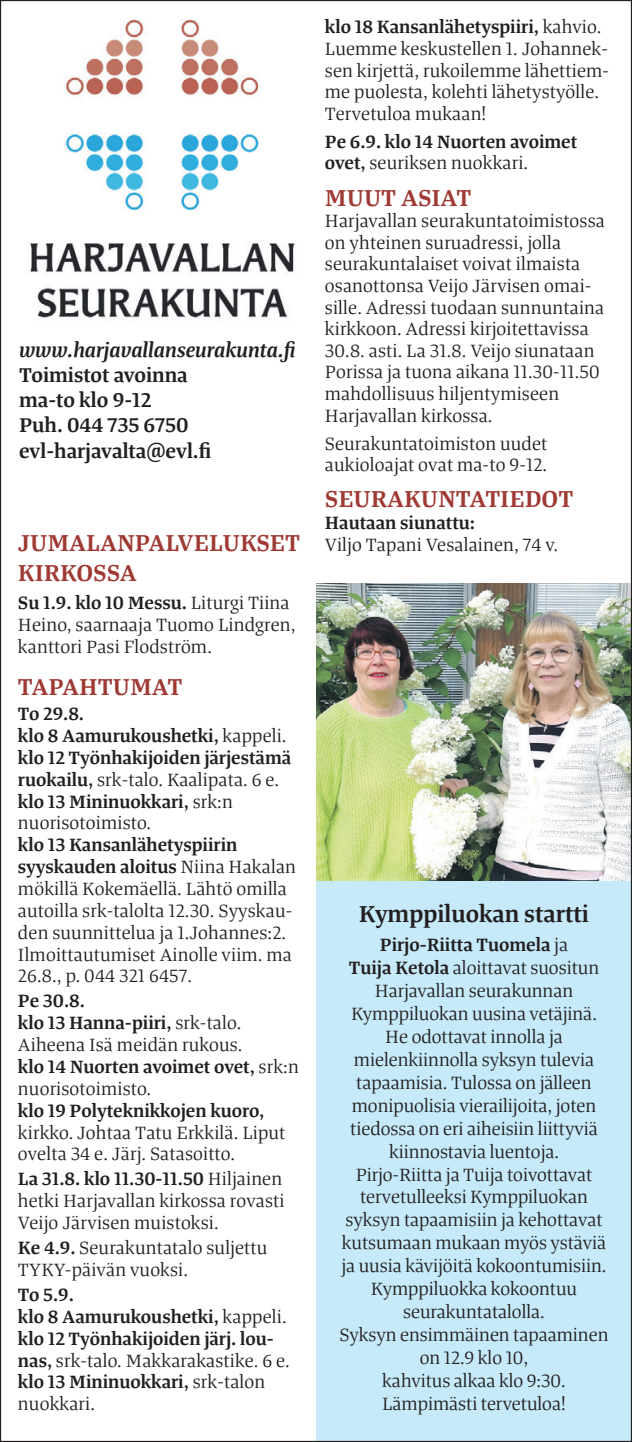
<style>
.page{position:relative;width:632px;height:1442px;background:#fff}
.page>*{position:absolute;margin:0;border:0;box-sizing:border-box;transform-origin:0 0}
.t1{font:500 24.75px/29.9px "Tanger Serif";color:#9f3933}
.t2{font:500 24.75px "Tanger Serif";color:#231f20}
.t3{font:500 21.38px/25px "Tanger Serif";color:#231f20}
.t4{font:italic 500 21.38px "Tanger Serif";color:#231f20}
.t5{font:500 19.12px/22.9px "Tanger Serif";letter-spacing:.01em;color:#231f20}
.t6{font:500 19.12px/21.8px "Tanger Serif";color:#231f20}
.s1{font-style:inherit}
</style>
<div class="page">
<div style="left:316px;top:756px;width:315px;height:685px;background:#c6eafa"></div>
<img style="left:30px;top:19px;width:265px;height:299px">
<img style="left:316px;top:583px;width:313px;height:297px">
<p class="t4" style="left:19px;top:333px;width:281px">www.harjavallanseurakunta.fi</p>
<p class="t3" style="left:19px;top:361px;width:194px">Toimistot avoinna ma-to klo 9-12<br>Puh. 044 735 6750 evl-harjavalta@evl.fi</p>
<p class="t1" style="left:18px;top:525px;width:283px">JUMALANPALVELUKSET<br>KIRKOSSA</p>
<p class="t5" style="left:18px;top:590px;width:279px;line-height:21.8px"><span class="s1">Su 1.9. klo 10 Messu.</span> Liturgi Tiina<br>Heino, saarnaaja Tuomo Lindgren, kanttori Pasi Flodström.</p>
<p class="t1" style="left:18px;top:670px;width:166px">TAPAHTUMAT</p>
<p class="t6" style="left:18px;top:701px;width:275px">To 29.8.<br>klo 8 Aamurukoushetki, <span class="s1">kappeli. </span>klo 12 Työnhakijoiden järjestämä ruokailu, <span class="s1">srk-talo. Kaalipata. 6 e. </span>klo 13 Mininuokkari, <span class="s1">srk:n nuorisotoimisto.</span></p>
<p class="t5" style="left:18px;top:833px;width:279px;line-height:21.8px"><span class="s1">klo 13 Kansanlähetyspiirin syyskauden aloitus</span> Niina Hakalan mökillä Kokemäellä. Lähtö omilla autoilla srk-talolta 12.30. Syyskau&shy;den suunnittelua ja 1.Johannes:2.<br>Ilmoittautumiset Ainolle viim. ma<br>26.8., p. 044 321 6457.</p>
<p class="t5" style="left:18px;top:989px;width:282px;line-height:21.8px"><span class="s1">Pe 30.8.<br>klo 13 Hanna-piiri,</span> srk-talo.<br>Aiheena Isä meidän rukous.<br><span class="s1">klo 14 Nuorten avoimet ovet,</span> srk:n nuorisotoimisto.</p>
<p class="t6" style="left:18px;top:1098px;width:248px">klo 19 Polyteknikkojen kuoro,</p>
<p class="t5" style="left:18px;top:1120px;width:269px;line-height:21.8px">kirkko. Johtaa Tatu Erkkilä. Liput ovelta 34 e. Järj. Satasoitto.</p>
<p class="t5" style="left:18px;top:1167px;width:268px;line-height:21.8px"><span class="s1">La 31.8. klo 11.30-11.50</span> Hiljainen hetki Harjavallan kirkossa rovasti<br>Veijo Järvisen muistoksi.</p>
<p class="t5" style="left:18px;top:1235px;width:251px;line-height:21.8px"><span class="s1">Ke 4.9.</span> Seurakuntatalo suljettu<br>TYKY-päivän vuoksi.</p>
<p class="t6" style="left:18px;top:1282px;width:273px">To 5.9.<br>klo 8 Aamurukoushetki, <span class="s1">kappeli. </span>klo 12 Työnhakijoiden järj. lou&shy;nas, <span class="s1">srk-talo. Makkarakastike. 6 e. </span>klo 13 Mininuokkari, <span class="s1">srk-talon nuokkari.</span></p>
<p class="t5" style="left:325px;top:15px;width:285px;line-height:21.6px"><span class="s1">klo 18 Kansanlähetyspiiri,</span> kahvio.<br>Luemme keskustellen 1. Johannek&shy;sen kirjettä, rukoilemme lähettiem&shy;me puolesta, kolehti lähetystyölle.<br>Tervetuloa mukaan!</p>
<p class="t6" style="left:325px;top:129px;width:254px">Pe 6.9. klo 14 Nuorten avoimet ovet, <span class="s1">seuriksen nuokkari.</span></p>
<p class="t1" style="left:325px;top:180px;width:148px">MUUT ASIAT</p>
<p class="t5" style="left:325px;top:209px;width:281px;line-height:21.6px">Harjavallan seurakuntatoimistossa on yhteinen suruadressi, jolla seurakuntalaiset voivat ilmaista osanottonsa Veijo Järvisen omai&shy;sille. Adressi tuodaan sunnuntaina kirkkoon. Adressi kirjoitettavissa 30.8. asti. La 31.8. Veijo siunataan Porissa ja tuona aikana 11.30-11.50 mahdollisuus hiljentymiseen Harjavallan kirkossa.</p>
<p class="t5" style="left:325px;top:431px;width:224px;line-height:21.6px">Seurakuntatoimiston uudet aukioloajat ovat ma-to 9-12.</p>
<p class="t1" style="left:325px;top:482px;width:250px">SEURAKUNTATIEDOT</p>
<p class="t6" style="left:325px;top:510px;width:152px">Hautaan siunattu:</p>
<p class="t5" style="left:325px;top:531px;width:235px">Viljo Tapani Vesalainen, 74 v.</p>
<p class="t2" style="left:359px;top:894px;width:231px">Kymppiluokan startti</p>
<p class="t5" style="left:339px;top:932px;width:270px;text-align:center"><span class="s1">Pirjo-Riitta Tuomela</span> ja<br><span class="s1">Tuija Ketola</span> aloittavat suositun<br>Harjavallan seurakunnan<br>Kymppiluokan uusina vetäjinä.<br>He odottavat innolla ja mielenkiinnolla syksyn tulevia tapaamisia. Tulossa on jälleen monipuolisia vierailijoita, joten tiedossa on eri aiheisiin liittyviä kiinnostavia luentoja.<br>Pirjo-Riitta ja Tuija toivottavat tervetulleeksi Kymppiluokan syksyn tapaamisiin ja kehottavat kutsumaan mukaan myös ystäviä ja uusia kävijöitä kokoontumisiin.<br>Kymppiluokka kokoontuu seurakuntatalolla.<br>Syksyn ensimmäinen tapaaminen on 12.9 klo 10,<br>kahvitus alkaa klo 9:30.<br>Lämpimästi tervetuloa!</p>
</div>
